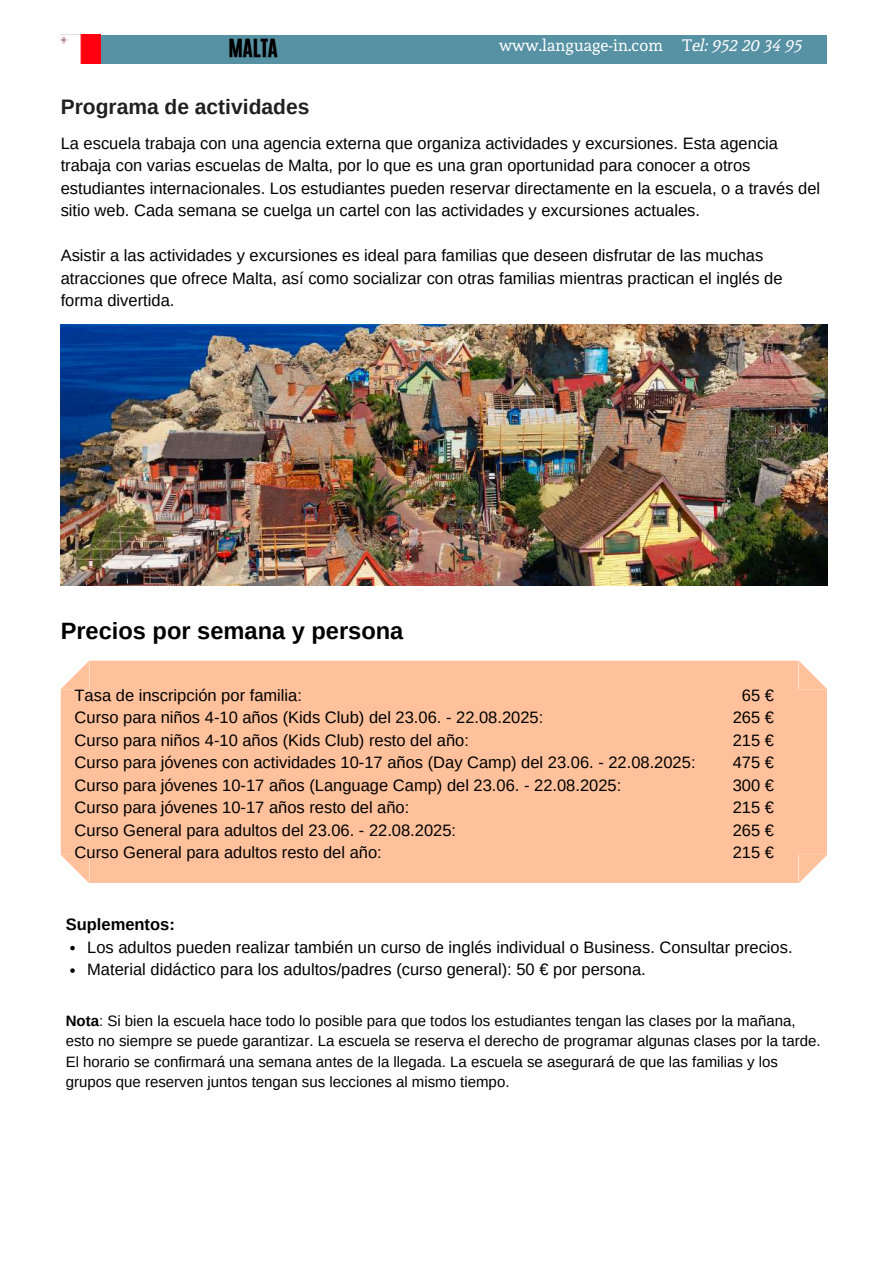
<style>
.page{position:relative;width:894px;height:1264px;background:#fff}
.page>*{position:absolute;margin:0;border:0;box-sizing:border-box;transform-origin:0 0}
.t1{font:700 23.7px "Arimo";color:#000}
.t2{font:700 21px "Arimo";color:#202020}
.t3{font:21px "CA Generated";color:#000}
.t4{font:16.5px/22.5px "Arimo";color:#000}
.t5{font:16.5px "Andada";color:#fff}
.t6{font:700 16.5px "Arimo";color:#000}
.t7{font:15px/20.2px "Arimo";color:#000}
.s1{font-family:"CA Generated"}
.s2{font-weight:700}
</style>
<div class="page">
<div style="left:101px;top:36px;width:725px;height:28px;background:#5691a4"></div>
<img style="left:61px;top:35px;width:39px;height:29px">
<div style="left:61px;top:660px;width:765px;height:223px;background:#ffc19b"></div>
<svg style="left:70px;top:945px;width:5px;height:5px"></svg>
<svg style="left:70px;top:968px;width:5px;height:4px"></svg>
<img style="left:61px;top:325px;width:766px;height:261px">
<p class="t3" style="left:228px;top:33px;width:51px">MALTA</p>
<p class="t5" style="left:499px;top:35px;width:305px">www.language-in.com T<span class="s1">el: 952 20 34 95</span></p>
<p class="t2" style="left:61px;top:95px;width:250px">Programa de actividades</p>
<p class="t4" style="left:61px;top:132px;width:760px">La escuela trabaja con una agencia externa que organiza actividades y excursiones. Esta agencia trabaja con varias escuelas de Malta, por lo que es una gran oportunidad para conocer a otros estudiantes internacionales. Los estudiantes pueden reservar directamente en la escuela, o a través del sitio web. Cada semana se cuelga un cartel con las actividades y excursiones actuales.</p>
<p class="t4" style="left:61px;top:244px;width:723px">Asistir a las actividades y excursiones es ideal para familias que deseen disfrutar de las muchas atracciones que ofrece Malta, así como socializar con otras familias mientras practican el inglés de forma divertida.</p>
<h1 class="t1" style="left:61px;top:617px;width:344px">Precios por semana y persona</h1>
<p class="t4" style="left:75px;top:683px;width:622px">Tasa de inscripción por familia:<br>Curso para niños 4-10 años (Kids Club) del 23.06. - 22.08.2025:<br>Curso para niños 4-10 años (Kids Club) resto del año:<br>Curso para jóvenes con actividades 10-17 años (Day Camp) del 23.06. - 22.08.2025:<br>Curso para jóvenes 10-17 años (Language Camp) del 23.06. - 22.08.2025:<br>Curso para jóvenes 10-17 años resto del año:<br>Curso General para adultos del 23.06. - 22.08.2025:<br>Curso General para adultos resto del año:</p>
<p class="t4" style="left:732px;top:683px;width:43px;text-align:center">65 €<br>265 €<br>215 €<br>475 €<br>300 €<br>215 €<br>265 €<br>215 €</p>
<p class="t6" style="left:66px;top:915px;width:111px">Suplementos:</p>
<p class="t4" style="left:87px;top:935px;width:706px">Los adultos pueden realizar también un curso de inglés individual o Business. Consultar precios.<br>Material didáctico para los adultos/padres (curso general): 50 € por persona.</p>
<p class="t7" style="left:66px;top:1010px;width:756px"><span class="s2">Nota</span>: Si bien la escuela hace todo lo posible para que todos los estudiantes tengan las clases por la mañana, esto no siempre se puede garantizar. La escuela se reserva el derecho de programar algunas clases por la tarde.<br>El horario se confirmará una semana antes de la llegada. La escuela se asegurará de que las familias y los grupos que reserven juntos tengan sus lecciones al mismo tiempo.</p>
</div>
